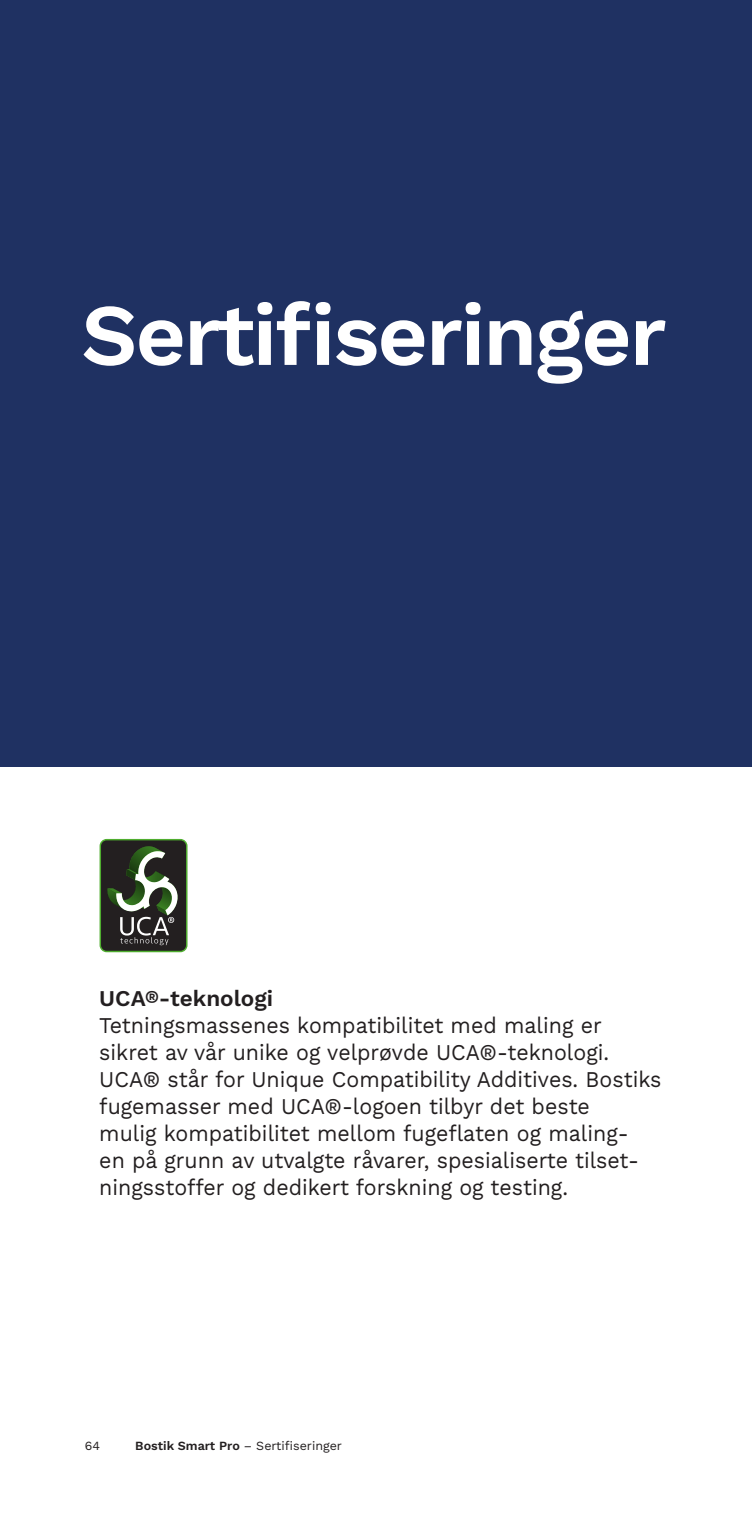
<style>
.page{position:relative;width:752px;height:1531px;background:#fff}
.page>*{position:absolute;margin:0;border:0;box-sizing:border-box;transform-origin:0 0}
.t1{font:600 87.5px "Work Sans";letter-spacing:-.025em;color:#fff}
.t2{font:22.5px/27px "Work Sans";color:#231f20;scale:.95 1}
.t3{font:600 22.5px "Work Sans";color:#231f20}
.t4{font:12.5px "Work Sans";color:#231f20}
.s1{font-weight:600}
</style>
<div class="page">
<svg style="left:99px;top:839px;width:88px;height:113px;background:#464d41"></svg>
<div style="left:0;top:0;width:751px;height:766px;background:#1f3162"></div>
<h1 class="t1" style="left:81px;top:269px;width:586px">Sertifiseringer</h1>
<p class="t3" style="left:99px;top:981px;width:175px">UCA®-teknologi</p>
<p class="t2" style="left:99px;top:1011px;width:593px">Tetningsmassenes kompatibilitet med maling er sikret av vår unike og velprøvde UCA®-teknologi.<br>UCA® står for Unique Compatibility Additives. Bostiks fugemasser med UCA®-logoen tilbyr det beste<br>mulig kompatibilitet mellom fugeflaten og maling-<br>en på grunn av utvalgte råvarer, spesialiserte tilset&shy;ningsstoffer og dedikert forskning og testing.</p>
<p class="t4" style="left:85px;top:1436px;width:17px">64</p>
<p class="t4" style="left:135px;top:1436px;width:208px"><span class="s1">Bostik Smart Pro</span> – Sertifiseringer</p>
</div>
